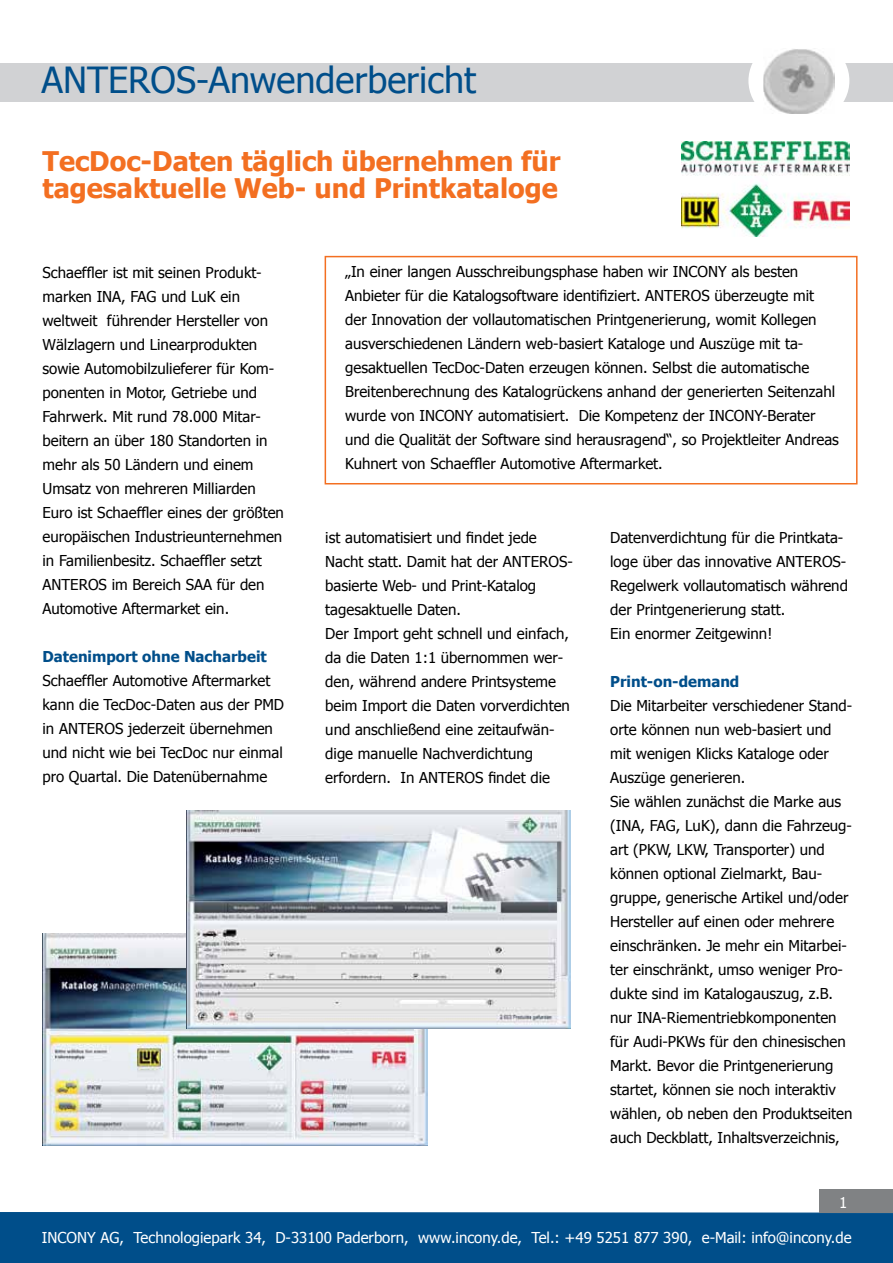
<style>
.page{position:relative;width:893px;height:1263px;background:#fff}
.page>*{position:absolute;margin:0;border:0;box-sizing:border-box;transform-origin:0 0}
.t1{font:36px "Tahoma";color:#004e8a}
.t2{font:700 27px/27px "Tahoma";color:#f36f21}
.t3{font:15px/24px "Tahoma";color:#000}
.t4{font:15px "Tahoma";color:#fff}
.t5{font:700 15px "Tahoma";color:#004e8a}
</style>
<div class="page">
<div style="left:0;top:1211px;width:893px;height:52px;background:#004e8a"></div>
<div style="left:0;top:64px;width:893px;height:38px;background:#d1d2d4"></div>
<div style="left:820px;top:1189px;width:73px;height:24px;background:#808284"></div>
<div style="left:748px;top:36px;width:101px;height:90px;background:#fff;border-radius:50%"></div>
<img style="left:763px;top:49px;width:71px;height:64px">
<div style="left:325px;top:256px;width:532px;height:228px;border:2px solid #f36f21"></div>
<img style="left:43px;top:933px;width:384px;height:212px">
<img style="left:186px;top:810px;width:385px;height:219px">
<img style="left:682px;top:142px;width:167px;height:94px">
<h1 class="t1" style="left:41px;top:56px;width:436px">ANTEROS-Anwenderbericht</h1>
<h2 class="t2" style="left:43px;top:146px;width:519px">TecDoc-Daten täglich übernehmen für tagesaktuelle Web- und Printkataloge</h2>
<p class="t3" style="left:43px;top:260px;width:243px">Schaeffler ist mit seinen Produkt&shy;marken INA, FAG und LuK ein weltweit führender Hersteller von Wälzlagern und Linearprodukten sowie Automobilzulieferer für Kom&shy;ponenten in Motor, Getriebe und Fahrwerk. Mit rund 78.000 Mitar&shy;beitern an über 180 Standorten in mehr als 50 Ländern und einem Umsatz von mehreren Milliarden Euro ist Schaeffler eines der größten europäischen Industrieunternehmen in Familienbesitz. Schaeffler setzt ANTEROS im Bereich SAA für den Automotive Aftermarket ein.</p>
<p class="t5" style="left:43px;top:646px;width:226px">Datenimport ohne Nacharbeit</p>
<p class="t3" style="left:43px;top:668px;width:243px">Schaeffler Automotive Aftermarket kann die TecDoc-Daten aus der PMD in ANTEROS jederzeit übernehmen und nicht wie bei TecDoc nur einmal pro Quartal. Die Datenübernahme</p>
<p class="t3" style="left:345px;top:259px;width:495px">„In einer langen Ausschreibungsphase haben wir INCONY als besten Anbieter für die Katalogsoftware identifiziert. ANTEROS überzeugte mit der Innovation der vollautomatischen Printgenerierung, womit Kollegen ausverschiedenen Ländern web-basiert Kataloge und Auszüge mit ta&shy;gesaktuellen TecDoc-Daten erzeugen können. Selbst die automatische Breitenberechnung des Katalogrückens anhand der generierten Seitenzahl wurde von INCONY automatisiert. Die Kompetenz der INCONY-Berater und die Qualität der Software sind herausragend“, so Projektleiter Andreas Kuhnert von Schaeffler Automotive Aftermarket.</p>
<p class="t3" style="left:325px;top:525px;width:249px">ist automatisiert und findet jede Nacht statt. Damit hat der ANTEROS&shy;basierte Web- und Print-Katalog tagesaktuelle Daten.<br>Der Import geht schnell und einfach, da die Daten 1:1 übernommen wer&shy;den, während andere Printsysteme beim Import die Daten vorverdichten und anschließend eine zeitaufwän&shy;dige manuelle Nachverdichtung erfordern. In ANTEROS findet die</p>
<p class="t3" style="left:610px;top:525px;width:239px">Datenverdichtung für die Printkata&shy;loge über das innovative ANTEROS-<br>Regelwerk vollautomatisch während der Printgenerierung statt.<br>Ein enormer Zeitgewinn!</p>
<p class="t5" style="left:610px;top:671px;width:131px">Print-on-demand</p>
<p class="t3" style="left:610px;top:693px;width:244px">Die Mitarbeiter verschiedener Stand&shy;orte können nun web-basiert und mit wenigen Klicks Kataloge oder Auszüge generieren.<br>Sie wählen zunächst die Marke aus (INA, FAG, LuK), dann die Fahrzeug&shy;art (PKW, LKW, Transporter) und können optional Zielmarkt, Bau&shy;gruppe, generische Artikel und/oder Hersteller auf einen oder mehrere einschränken. Je mehr ein Mitarbei&shy;ter einschränkt, umso weniger Pro&shy;dukte sind im Katalogauszug, z.B. nur INA-Riementriebkomponenten für Audi-PKWs für den chinesischen Markt. Bevor die Printgenerierung startet, können sie noch interaktiv wählen, ob neben den Produktseiten auch Deckblatt, Inhaltsverzeichnis,</p>
<p class="t4" style="left:839px;top:1192px;width:10px">1</p>
<p class="t4" style="left:42px;top:1227px;width:811px">INCONY AG, Technologiepark 34, D-33100 Paderborn, www.incony.de, Tel.: +49 5251 877 390, e-Mail: info@incony.de</p>
</div>
